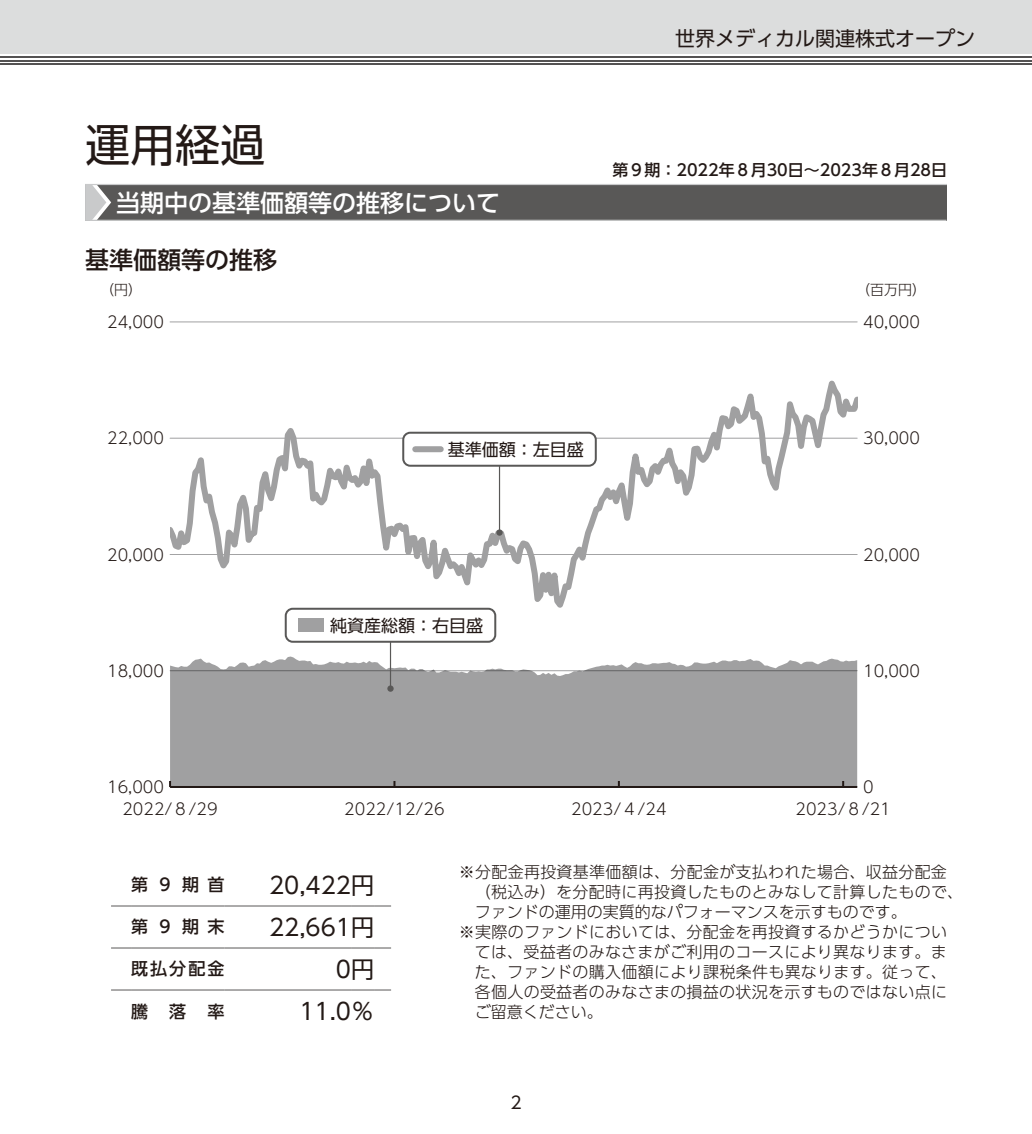
<style>
.page{position:relative;width:1032px;height:1134px;background:#fff}
.page>*{position:absolute;margin:0;border:0;box-sizing:border-box;transform-origin:0 0}
.t1{font:45px "UD Shin Go Pro";color:#231916}
.t2{font:500 24px "UD Shin Go Pro";color:#fff}
.t3{font:500 24px "UD Shin Go Pro";color:#231916}
.t4{font:23px "UD Shin Go Pro";color:#231916}
.t5{font:20px "UD Shin Go Pro";color:#231916}
.t6{font:17px "UD Shin Go Pro";color:#231916}
.t7{font:500 17px "UD Shin Go Pro";letter-spacing:.5em;color:#231916}
.t8{font:300 16px "UD Shin Go Pro";letter-spacing:.02em;color:#231916}
.t9{font:300 16px "UD Shin Go Pro";color:#231916}
.t10{font:500 16px "UD Shin Go Pro";color:#231916}
.t11{font:300 14px "UD Shin Go Pro";color:#231916}
</style>
<div class="page">
<div style="left:0;top:0;width:1032px;height:54px;background:#dcdddd"></div>
<hr style="left:0;top:63px;width:1032px;height:2px;background:#545252">
<hr style="left:0;top:60px;width:1032px;height:1px;background:#545252">
<hr style="left:0;top:56px;width:1032px;height:2px;background:#545252">
<div style="left:85px;top:184px;width:862px;height:36px;background:#595857"></div>
<hr style="left:85px;top:220px;width:861px;height:1px;background:#c9cacb">
<hr style="left:85px;top:184px;width:862px;height:1px;background:#c9cacb">
<svg style="left:85px;top:185px;width:26px;height:35px"></svg>
<svg style="left:170px;top:656px;width:687px;height:130px;background:#a6a6a7"></svg>
<hr style="left:170px;top:322px;width:687px;height:1px;background:#a0a0a1">
<hr style="left:170px;top:786px;width:687px;height:2px;background:#231916">
<hr style="left:170px;top:670px;width:687px;height:1px;background:#a0a0a1">
<svg style="left:170px;top:380px;width:687px;height:251px"></svg>
<hr style="left:390px;top:642px;width:1px;height:47px;background:#595857">
<div style="left:387px;top:685px;width:7px;height:7px;background:#595857;border-radius:50%"></div>
<div style="left:286px;top:609px;width:209px;height:33px;background:#fff;border-radius:7px"></div>
<div style="left:285px;top:608px;width:211px;height:35px;border:2px solid #595857;border-radius:7px"></div>
<div style="left:298px;top:619px;width:25px;height:13px;background:#a0a0a1"></div>
<hr style="left:499px;top:456px;width:1px;height:77px;background:#595857">
<div style="left:496px;top:529px;width:7px;height:7px;background:#595857;border-radius:50%"></div>
<div style="left:403px;top:433px;width:193px;height:33px;background:#fff;border-radius:7px"></div>
<div style="left:402px;top:432px;width:195px;height:35px;border:2px solid #595857;border-radius:7px"></div>
<div style="left:415px;top:446px;width:26px;height:6px;background:#a0a0a1"></div>
<svg style="left:111px;top:906px;width:20px;height:1px"></svg>
<hr style="left:131px;top:906px;width:94px;height:1px;background:#595857">
<hr style="left:225px;top:906px;width:126px;height:1px;background:#595857">
<svg style="left:351px;top:906px;width:40px;height:1px"></svg>
<svg style="left:111px;top:948px;width:20px;height:1px"></svg>
<hr style="left:131px;top:948px;width:94px;height:1px;background:#595857">
<hr style="left:225px;top:948px;width:126px;height:1px;background:#595857">
<svg style="left:351px;top:948px;width:40px;height:1px"></svg>
<svg style="left:111px;top:990px;width:20px;height:1px"></svg>
<hr style="left:131px;top:990px;width:94px;height:1px;background:#595857">
<hr style="left:225px;top:990px;width:126px;height:1px;background:#595857">
<svg style="left:351px;top:990px;width:40px;height:1px"></svg>
<h1 class="t1" style="left:85px;top:108px;width:182px">運用経過</h1>
<p class="t5" style="left:675px;top:22px;width:301px">世界メディカル関連株式オープン</p>
<p class="t10" style="left:612px;top:157px;width:336px">第９期：2022年８月30日～2023年８月28日</p>
<h2 class="t2" style="left:116px;top:183px;width:385px">当期中の基準価額等の推移について</h2>
<h2 class="t3" style="left:85px;top:240px;width:193px">基準価額等の推移</h2>
<p class="t11" style="left:100px;top:279px;width:43px">（円）</p>
<p class="t11" style="left:856px;top:279px;width:71px">（百万円）</p>
<p class="t8" style="left:107px;top:309px;width:58px">24,000</p>
<p class="t8" style="left:863px;top:309px;width:58px">40,000</p>
<p class="t8" style="left:107px;top:425px;width:58px">22,000</p>
<p class="t6" style="left:448px;top:435px;width:137px">基準価額：左目盛</p>
<p class="t8" style="left:863px;top:425px;width:58px">30,000</p>
<p class="t8" style="left:107px;top:541px;width:58px">20,000</p>
<p class="t8" style="left:863px;top:541px;width:58px">20,000</p>
<p class="t6" style="left:330px;top:611px;width:154px">純資産総額：右目盛</p>
<p class="t8" style="left:107px;top:658px;width:58px">18,000</p>
<p class="t8" style="left:863px;top:658px;width:58px">10,000</p>
<p class="t8" style="left:107px;top:774px;width:58px">16,000</p>
<p class="t8" style="left:863px;top:774px;width:12px">0</p>
<p class="t8" style="left:122px;top:796px;width:97px">2022/８/29</p>
<p class="t8" style="left:344px;top:796px;width:102px">2022/12/26</p>
<p class="t8" style="left:571px;top:796px;width:97px">2023/４/24</p>
<p class="t8" style="left:795px;top:796px;width:97px">2023/８/21</p>
<p class="t7" style="left:131px;top:871px;width:95px">第９期首</p>
<h3 class="t4" style="left:269px;top:866px;width:107px">20,422円</h3>
<p class="t7" style="left:131px;top:913px;width:95px">第９期末</p>
<h3 class="t4" style="left:269px;top:908px;width:107px">22,661円</h3>
<p class="t7" style="left:131px;top:955px;width:95px">既払分配金</p>
<h3 class="t4" style="left:336px;top:950px;width:40px">0円</h3>
<p class="t7" style="left:131px;top:997px;width:18px">騰</p>
<p class="t7" style="left:169px;top:997px;width:18px">落</p>
<p class="t7" style="left:208px;top:997px;width:18px">率</p>
<h3 class="t4" style="left:299px;top:992px;width:76px">11.0％</h3>
<p class="t8" style="left:459px;top:859px;width:490px">※分配金再投資基準価額は、分配金が支払われた場合、収益分配金</p>
<p class="t8" style="left:475px;top:879px;width:490px">（税込み）を分配時に再投資したものとみなして計算したもので、</p>
<p class="t9" style="left:475px;top:899px;width:433px">ファンドの運用の実質的なパフォーマンスを示すものです。</p>
<p class="t8" style="left:459px;top:919px;width:490px">※実際のファンドにおいては、分配金を再投資するかどうかについ</p>
<p class="t8" style="left:475px;top:939px;width:473px">ては、受益者のみなさまがご利用のコースにより異なります。ま</p>
<p class="t8" style="left:475px;top:959px;width:474px">た、ファンドの購入価額により課税条件も異なります。従って、</p>
<p class="t8" style="left:475px;top:979px;width:474px">各個人の受益者のみなさまの損益の状況を示すものではない点に</p>
<p class="t9" style="left:475px;top:999px;width:129px">ご留意ください。</p>
<p class="t6" style="left:510px;top:1089px;width:13px">2</p>
</div>
